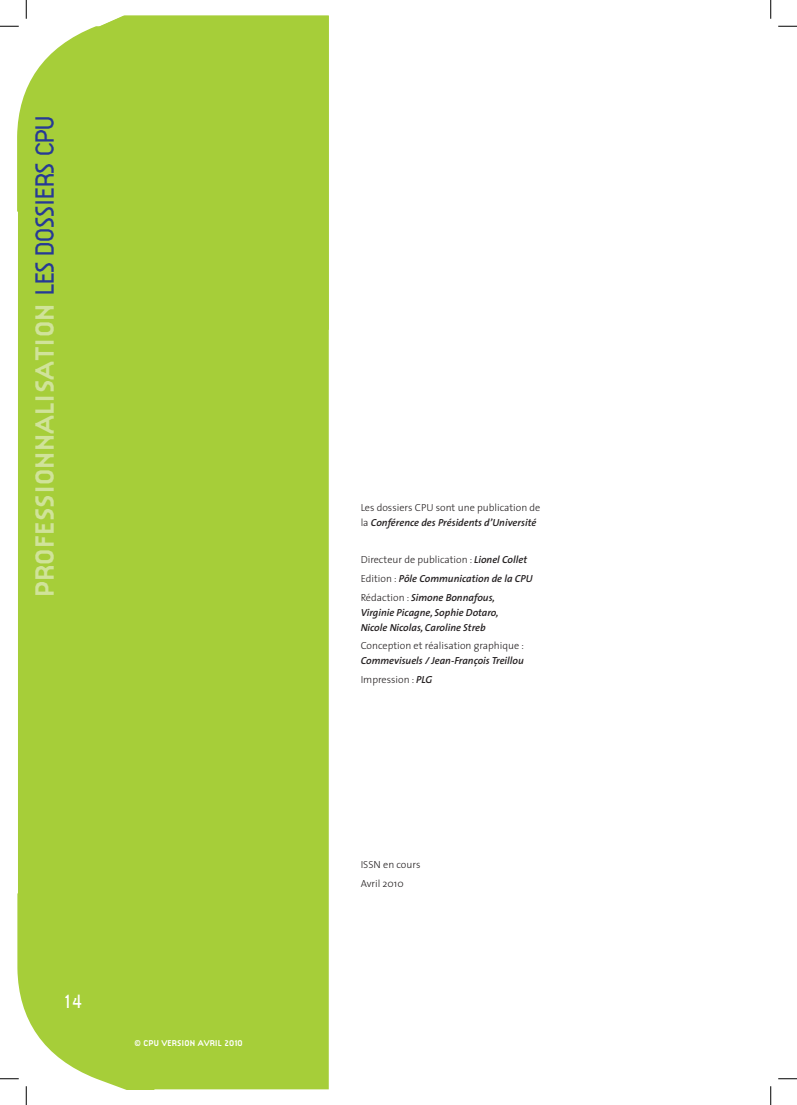
<style>
.page{position:relative;width:797px;height:1105px;background:#fff}
.page>*{position:absolute;margin:0;border:0;box-sizing:border-box;transform-origin:0 0}
.t1{font:700 27.5px "Citizen";color:#d0e39a}
.t2{font:300 20px "Citizen";color:#fff}
.t3{font:italic 600 10.25px/18.5px "The Sans";color:#231f20}
.t4{font:300 10.25px/15px "The Sans";color:#231f20}
.t5{font:700 8.75px "Citizen";color:#fff}
.s1{font-weight:300;color:#263996}
.s2{font-weight:600;font-style:italic}
.s3{font-weight:300;font-style:normal}
</style>
<div class="page">
<div style="left:18px;top:212px;width:311px;height:877px;background:#a6ce39"></div>
<div style="left:19px;top:16px;width:310px;height:314px;background:#a6ce39"></div>
<svg style="left:0;top:25px;width:141px;height:187px"></svg>
<svg style="left:778px;top:25px;width:19px;height:2px"></svg>
<svg style="left:778px;top:1078px;width:19px;height:1px"></svg>
<svg style="left:25px;top:0;width:2px;height:19px"></svg>
<svg style="left:0;top:893px;width:158px;height:212px"></svg>
<svg style="left:770px;top:0;width:1px;height:19px"></svg>
<svg style="left:770px;top:1086px;width:1px;height:19px"></svg>
<h1 class="t1" style="left:29px;top:597px;width:484px;rotate:-90deg">Pro fessionnalisation <span class="s1">Les dossiers CPU</span></h1>
<h2 class="t2" style="left:64px;top:989px;width:20px">14</h2>
<p class="t5" style="left:134px;top:1037px;width:110px">© CPU VERSION AVRIL 2010</p>
<p class="t4" style="left:361px;top:500px;width:181px">Les dossiers CPU sont une publication de la <span class="s2">Conférence des Présidents d’Université</span></p>
<p class="t3" style="left:361px;top:550px;width:174px"><span class="s3">Directeur de publication :</span> Lionel Collet<br><span class="s3">Edition :</span> Pôle Communication de la CPU<br><span class="s3">Rédaction :</span> Simone Bonnafous,</p>
<p class="t3" style="left:361px;top:604px;width:139px;line-height:15px">Virginie Picagne, Sophie Dotaro,<br>Nicole Nicolas, Caroline Streb</p>
<p class="t4" style="left:361px;top:638px;width:165px">Conception et réalisation graphique :</p>
<p class="t3" style="left:361px;top:651px;width:165px">Commevisuels / Jean-François Treillou<br><span class="s3">Impression :</span> PLG</p>
<p class="t4" style="left:361px;top:855px;width:61px;line-height:18.5px">ISSN en cours<br>Avril 2010</p>
</div>
